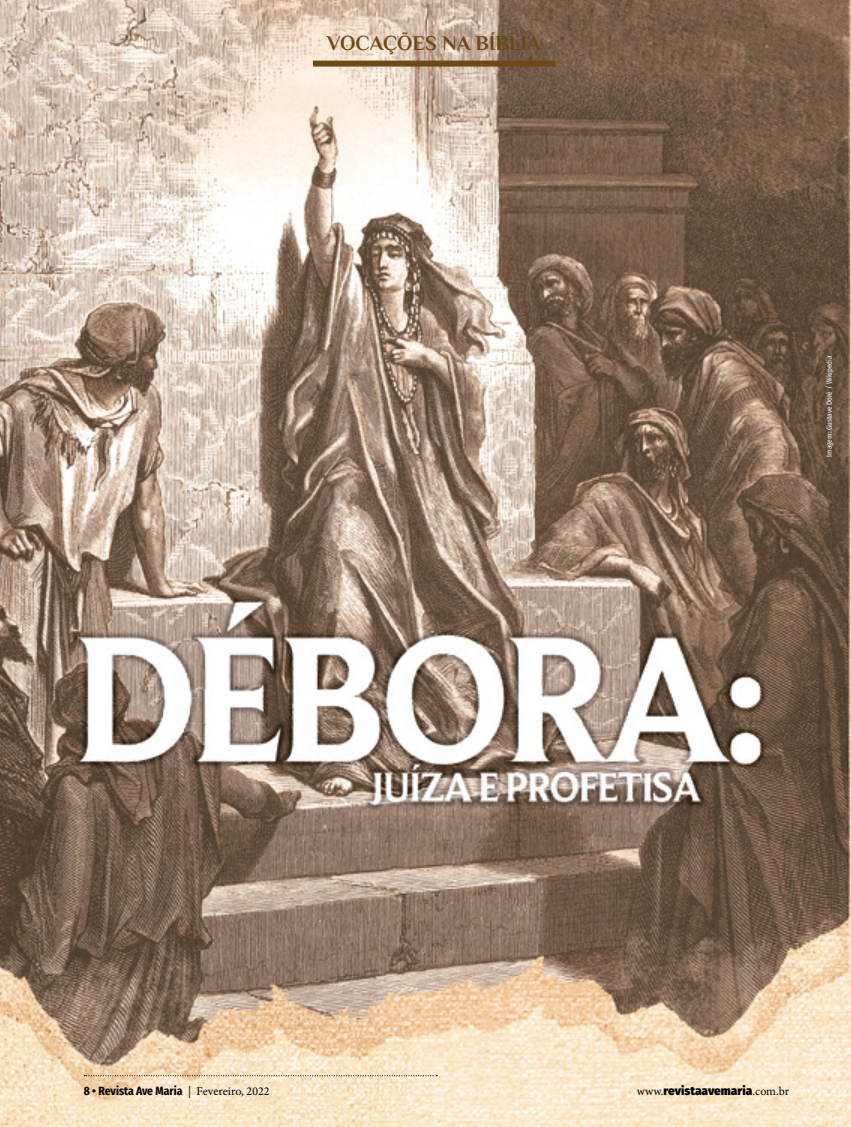
<style>
.page{position:relative;width:851px;height:1127px;background:#fff}
.page>*{position:absolute;margin:0;border:0;box-sizing:border-box;transform-origin:0 0}
.t1{font:700 21px "Philosopher";color:#6d4916}
.t2{font:700 12px "Fira Sans Condensed";color:#000}
.t3{font:900 12px "Fira Sans";color:#000}
.t4{font:7.5px "Fira Sans Condensed";color:#fff}
.s1{font-family:"Minion Pro";font-weight:400}
</style>
<div class="page">
<img style="left:0;top:0;width:850px;height:1127px">
<div style="left:313px;top:61px;width:242px;height:6px;background:#6d4916"></div>
<svg style="left:84px;top:1075px;width:353px;height:1px"></svg>
<h1 class="t1" style="left:327px;top:32px;width:215px">VOCAÇÕES NA BÍBLIA</h1>
<p class="t4" style="left:822px;top:457px;width:103px;rotate:-90deg">Imagem: Gustave Doré / Wikipedia</p>
<p class="t2" style="left:84px;top:1080px;width:187px">8 • Revista Ave Maria <span class="s1">| Fevereiro, 2022</span></p>
<p class="t3" style="left:636px;top:1080px;width:154px"><span class="s1">www.</span>revistaavemaria<span class="s1">.com.br</span></p>
</div>
